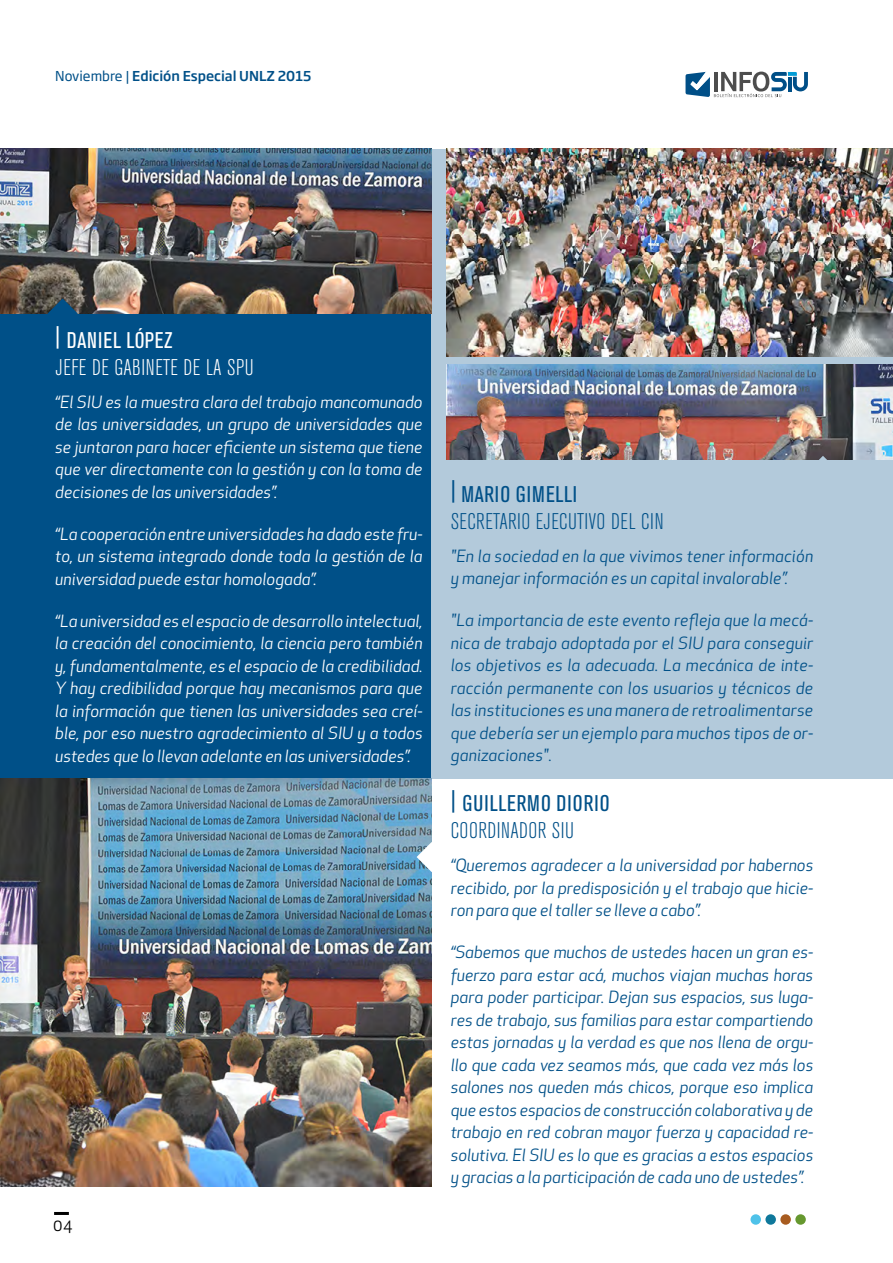
<style>
.page{position:relative;width:893px;height:1263px;background:#fff}
.page>*{position:absolute;margin:0;border:0;box-sizing:border-box;transform-origin:0 0}
.t1{font:300 condensed 22.5px "Akzidenz Grotesk BE";letter-spacing:.02em;color:#005088}
.t2{font:300 condensed 22.5px "Akzidenz Grotesk BE";letter-spacing:.02em;color:#fff}
.t3{font:condensed 22.5px "Akzidenz Grotesk BE";letter-spacing:.05em;color:#005088}
.t4{font:condensed 22.5px "Akzidenz Grotesk BE";letter-spacing:.03em;color:#005088}
.t5{font:condensed 22.5px "Akzidenz Grotesk BE";letter-spacing:.03em;color:#fff}
.t6{font:italic 16.5px/22.5px "Apex New";letter-spacing:.01em;color:#005088;text-align:justify}
.t7{font:italic 16.5px/22.5px "Apex New";color:#fff;text-align:justify}
.t8{font:16.5px "Apex New";color:#000}
.t9{font:500 13.5px "Soho Gothic Pro";color:#005088}
.s1{font-weight:400}
</style>
<div class="page">
<hr style="left:54px;top:1212px;width:15px;height:3px;background:#000">
<svg style="left:685px;top:71px;width:123px;height:27px"></svg>
<div style="left:0;top:279px;width:432px;height:907px;background:#005088"></div>
<div style="left:432px;top:149px;width:461px;height:629px;background:#b3cadb"></div>
<div style="left:750px;top:1214px;width:11px;height:11px;background:#4fc2e9;border-radius:50%"></div>
<div style="left:765px;top:1214px;width:11px;height:11px;background:#0f789b;border-radius:50%"></div>
<div style="left:780px;top:1214px;width:11px;height:11px;background:#a85c20;border-radius:50%"></div>
<div style="left:795px;top:1214px;width:11px;height:11px;background:#66982f;border-radius:50%"></div>
<img style="left:0;top:149px;width:432px;height:165px">
<svg style="left:48px;top:298px;width:30px;height:16px"></svg>
<img style="left:447px;top:365px;width:446px;height:94px">
<img style="left:0;top:778px;width:432px;height:408px">
<svg style="left:417px;top:842px;width:15px;height:30px"></svg>
<img style="left:447px;top:149px;width:446px;height:207px">
<svg style="left:808px;top:456px;width:30px;height:4px"></svg>
<p class="t9" style="left:55px;top:66px;width:258px"><span class="s1">Noviembre |</span> Edición Especial UNLZ 2015</p>
<h1 class="t5" style="left:55px;top:327px;width:119px">| DANIEL LÓPEZ</h1>
<h1 class="t2" style="left:55px;top:355px;width:200px">JEFE DE GABINETE DE LA SPU</h1>
<p class="t7" style="left:55px;top:390px;width:369px">“El SIU es la muestra clara del trabajo mancomunado de las universidades, un grupo de universidades que se juntaron para hacer eficiente un sistema que tiene que ver directamente con la gestión y con la toma de decisiones de las universidades”.</p>
<p class="t7" style="left:55px;top:522px;width:369px">“La cooperación entre universidades ha dado este fru&shy;to, un sistema integrado donde toda la gestión de la universidad puede estar homologada”.</p>
<p class="t7" style="left:55px;top:609px;width:369px">“La universidad es el espacio de desarrollo intelectual, la creación del conocimiento, la ciencia pero también y, fundamentalmente, es el espacio de la credibilidad.<br>Y hay credibilidad porque hay mecanismos para que la información que tienen las universidades sea creí&shy;ble, por eso nuestro agradecimiento al SIU y a todos ustedes que lo llevan adelante en las universidades”.</p>
<p class="t8" style="left:53px;top:1214px;width:21px">04</p>
<h1 class="t4" style="left:451px;top:481px;width:128px">| MARIO GIMELLI</h1>
<h1 class="t1" style="left:451px;top:509px;width:214px">SECRETARIO EJECUTIVO DEL CIN</h1>
<p class="t6" style="left:451px;top:544px;width:364px">"En la sociedad en la que vivimos tener información y manejar información es un capital invalorable”.</p>
<p class="t6" style="left:451px;top:609px;width:364px">"La importancia de este evento refleja que la mecá&shy;nica de trabajo adoptada por el SIU para conseguir los objetivos es la adecuada. La mecánica de inte&shy;racción permanente con los usuarios y técnicos de las instituciones es una manera de retroalimentarse que debería ser un ejemplo para muchos tipos de or&shy;ganizaciones".</p>
<h1 class="t3" style="left:451px;top:791px;width:160px">| GUILLERMO DIORIO</h1>
<h1 class="t1" style="left:451px;top:818px;width:125px">COORDINADOR SIU</h1>
<p class="t6" style="left:451px;top:854px;width:364px">“Queremos agradecer a la universidad por habernos recibido, por la predisposición y el trabajo que hicie&shy;ron para que el taller se lleve a cabo”.</p>
<p class="t6" style="left:451px;top:941px;width:364px">“Sabemos que muchos de ustedes hacen un gran es&shy;fuerzo para estar acá, muchos viajan muchas horas para poder participar. Dejan sus espacios, sus luga&shy;res de trabajo, sus familias para estar compartiendo estas jornadas y la verdad es que nos llena de orgu&shy;llo que cada vez seamos más, que cada vez más los salones nos queden más chicos, porque eso implica que estos espacios de construcción colaborativa y de trabajo en red cobran mayor fuerza y capacidad re&shy;solutiva. El SIU es lo que es gracias a estos espacios y gracias a la participación de cada uno de ustedes”.</p>
</div>
